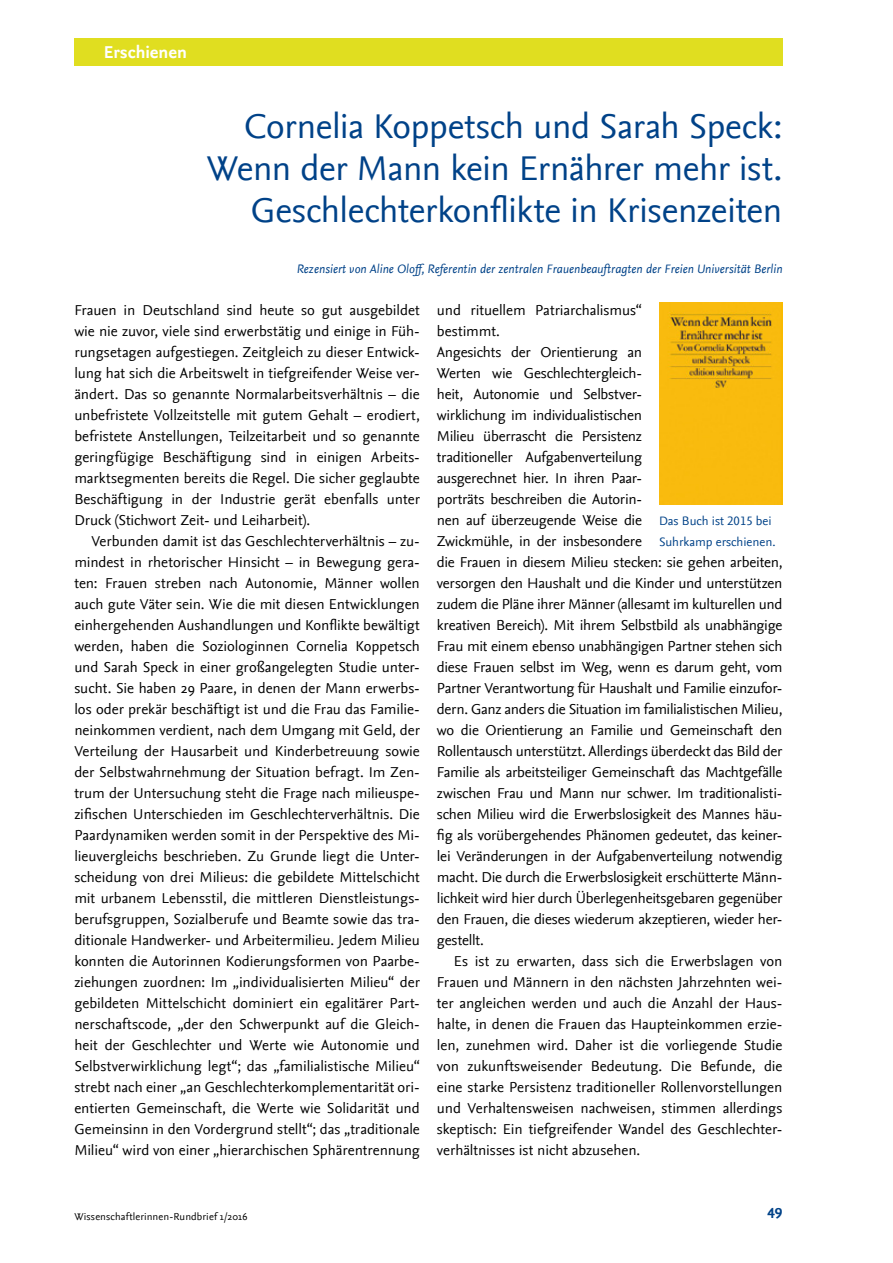
<style>
.page{position:relative;width:893px;height:1263px;background:#fff}
.page>*{position:absolute;margin:0;border:0;box-sizing:border-box;transform-origin:0 0}
.t1{font:36px/42px "Nexus Sans";letter-spacing:-.015em;color:#004288;text-align:right}
.t2{font:700 18px "Nexus Sans";letter-spacing:-.005em;color:#fff}
.t3{font:15px/21px "Nexus Sans";letter-spacing:-.015em;color:#000;text-align:justify}
.t4{font:700 15px "Nexus Sans TF";color:#004288}
.t5{font:italic 12.75px "Nexus Sans";color:#004288}
.t6{font:12.75px/21px "Nexus Sans TF";color:#004288}
.t7{font:10.5px "Nexus Sans";letter-spacing:.01em;color:#000}
</style>
<div class="page">
<div style="left:74px;top:38px;width:708px;height:28px;background:#e0de20"></div>
<img style="left:659px;top:302px;width:123px;height:202px">
<p class="t2" style="left:104px;top:42px;width:85px">Erschienen</p>
<h1 class="t1" style="left:207px;top:106px;width:577px">Cornelia Koppetsch und Sarah Speck:<br>Wenn der Mann kein Ernährer mehr ist.<br>Geschlechterkonflikte in Krisenzeiten</h1>
<p class="t5" style="left:296px;top:262px;width:487px">Rezensiert von Aline Oloff, Referentin der zentralen Frauenbeauftragten der Freien Universität Berlin</p>
<p class="t3" style="left:74px;top:300px;width:347px">Frauen in Deutschland sind heute so gut ausgebildet wie nie zuvor, viele sind erwerbstätig und einige in Füh&shy;rungsetagen aufgestiegen. Zeitgleich zu dieser Entwick&shy;lung hat sich die Arbeitswelt in tiefgreifender Weise ver&shy;ändert. Das so genannte Normalarbeitsverhältnis – die unbefristete Vollzeitstelle mit gutem Gehalt – erodiert, befristete Anstellungen, Teilzeitarbeit und so genannte geringfügige Beschäftigung sind in einigen Arbeits&shy;marktsegmenten bereits die Regel. Die sicher geglaubte Beschäftigung in der Industrie gerät ebenfalls unter Druck (Stichwort Zeit- und Leiharbeit).</p>
<p class="t3" style="left:74px;top:531px;width:347px;text-indent:17px">Verbunden damit ist das Geschlechterverhältnis – zu&shy;mindest in rhetorischer Hinsicht – in Bewegung gera&shy;ten: Frauen streben nach Autonomie, Männer wollen auch gute Väter sein. Wie die mit diesen Entwicklungen einhergehenden Aushandlungen und Konflikte bewältigt werden, haben die Soziologinnen Cornelia Koppetsch und Sarah Speck in einer großangelegten Studie unter&shy;sucht. Sie haben 29 Paare, in denen der Mann erwerbs&shy;los oder prekär beschäftigt ist und die Frau das Familie&shy;neinkommen verdient, nach dem Umgang mit Geld, der Verteilung der Hausarbeit und Kinderbetreuung sowie der Selbstwahrnehmung der Situation befragt. Im Zen&shy;trum der Untersuchung steht die Frage nach milieuspe&shy;zifischen Unterschieden im Geschlechterverhältnis. Die Paardynamiken werden somit in der Perspektive des Mi&shy;lieuvergleichs beschrieben. Zu Grunde liegt die Unter&shy;scheidung von drei Milieus: die gebildete Mittelschicht mit urbanem Lebensstil, die mittleren Dienstleistungs&shy;berufsgruppen, Sozialberufe und Beamte sowie das tra&shy;ditionale Handwerker- und Arbeitermilieu. Jedem Milieu konnten die Autorinnen Kodierungsformen von Paarbe&shy;ziehungen zuordnen: Im „individualisierten Milieu“ der gebildeten Mittelschicht dominiert ein egalitärer Part&shy;nerschaftscode, „der den Schwerpunkt auf die Gleich&shy;heit der Geschlechter und Werte wie Autonomie und Selbstverwirklichung legt“; das „familialistische Milieu“ strebt nach einer „an Geschlechterkomplementarität ori&shy;entierten Gemeinschaft, die Werte wie Solidarität und Gemeinsinn in den Vordergrund stellt“; das „traditionale Milieu“ wird von einer „hierarchischen Sphärentrennung</p>
<p class="t3" style="left:437px;top:300px;width:347px;text-align:left">und rituellem Patriarchalismus“<br>bestimmt.<br>Angesichts der Orientierung an<br>Werten wie Geschlechtergleich-<br>heit, Autonomie und Selbstver-<br>wirklichung im individualistischen<br>Milieu überrascht die Persistenz<br>traditioneller Aufgabenverteilung<br>ausgerechnet hier. In ihren Paar-<br>porträts beschreiben die Autorin-<br>nen auf überzeugende Weise die<br>Zwickmühle, in der insbesondere<br>die Frauen in diesem Milieu stecken: sie gehen arbeiten, versorgen den Haushalt und die Kinder und unterstützen zudem die Pläne ihrer Männer (allesamt im kulturellen und kreativen Bereich). Mit ihrem Selbstbild als unabhängige Frau mit einem ebenso unabhängigen Partner stehen sich diese Frauen selbst im Weg, wenn es darum geht, vom Partner Verantwortung für Haushalt und Familie einzufor&shy;dern. Ganz anders die Situation im familialistischen Milieu, wo die Orientierung an Familie und Gemeinschaft den Rollentausch unterstützt. Allerdings überdeckt das Bild der Familie als arbeitsteiliger Gemeinschaft das Machtgefälle zwischen Frau und Mann nur schwer. Im traditionalisti&shy;schen Milieu wird die Erwerbslosigkeit des Mannes häu&shy;fig als vorübergehendes Phänomen gedeutet, das keiner&shy;lei Veränderungen in der Aufgabenverteilung notwendig macht. Die durch die Erwerbslosigkeit erschütterte Männ&shy;lichkeit wird hier durch Überlegenheitsgebaren gegenüber den Frauen, die dieses wiederum akzeptieren, wieder her&shy;gestellt.</p>
<p class="t3" style="left:437px;top:951px;width:347px;text-indent:17px">Es ist zu erwarten, dass sich die Erwerbslagen von Frauen und Männern in den nächsten Jahrzehnten wei&shy;ter angleichen werden und auch die Anzahl der Haus&shy;halte, in denen die Frauen das Haupteinkommen erzie&shy;len, zunehmen wird. Daher ist die vorliegende Studie von zukunftsweisender Bedeutung. Die Befunde, die eine starke Persistenz traditioneller Rollenvorstellungen und Verhaltensweisen nachweisen, stimmen allerdings skeptisch: Ein tiefgreifender Wandel des Geschlechter&shy;verhältnisses ist nicht abzusehen.</p>
<p class="t6" style="left:659px;top:510px;width:118px">Das Buch ist 2015 bei<br>Suhrkamp erschienen.</p>
<p class="t7" style="left:74px;top:1211px;width:175px">Wissenschaftlerinnen-Rundbrief 1/2016</p>
<p class="t4" style="left:767px;top:1205px;width:16px">49</p>
</div>
